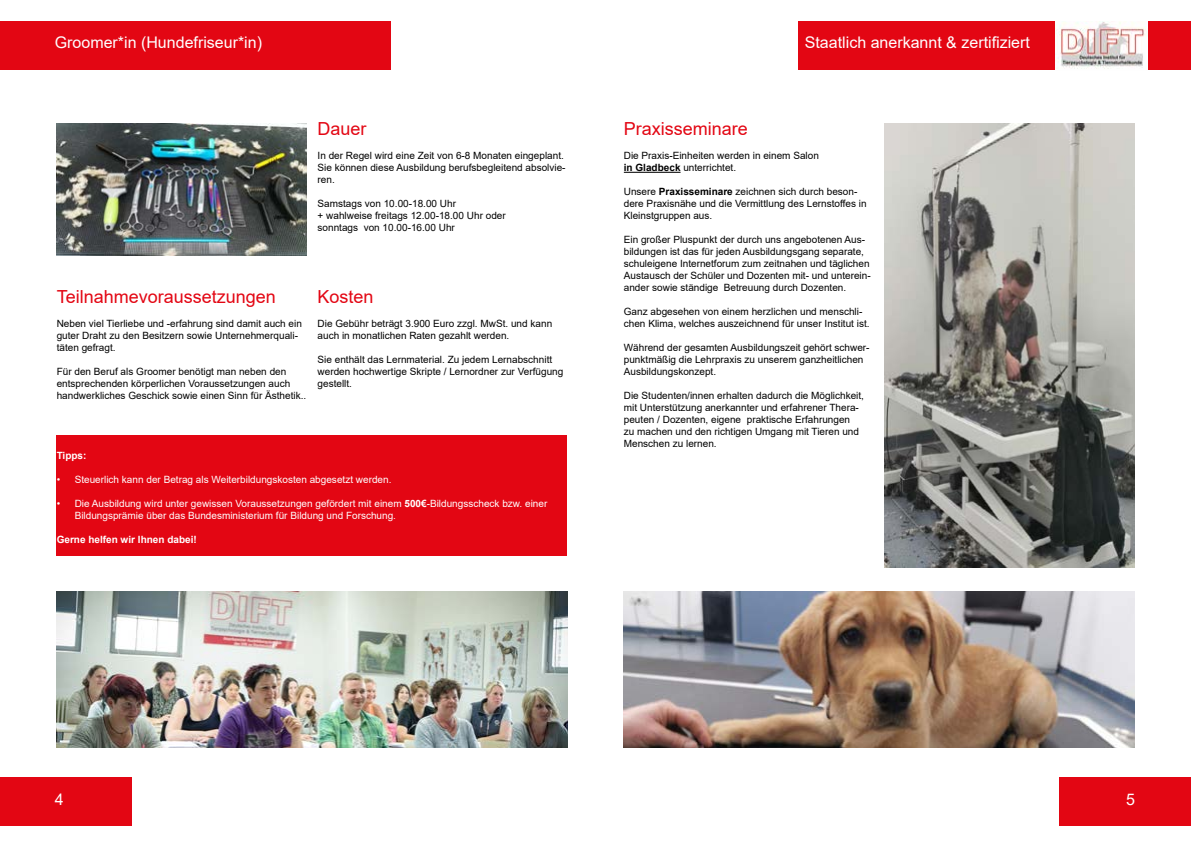
<style>
.page{position:relative;width:1191px;height:842px;background:#fff}
.page>*{position:absolute;margin:0;border:0;box-sizing:border-box;transform-origin:0 0}
.t1{font:18px "Arial";color:#e30613}
.t2{font:16px "Arial";color:#fff}
.t3{font:10px/12px "Arial";color:#000}
.t4{font:10px/12px "Arial";color:#fff}
.t5{font:700 10px "Arial";color:#fff}
.s1{font-weight:700}
</style>
<div class="page">
<img style="left:57px;top:123px;width:249px;height:132px">
<img style="left:57px;top:591px;width:510px;height:156px">
<img style="left:884px;top:123px;width:250px;height:444px">
<img style="left:624px;top:591px;width:510px;height:156px">
<div style="left:57px;top:435px;width:510px;height:120px;background:#e30613"></div>
<hr style="left:624px;top:172px;width:56px;height:1px;background:#000">
<div style="left:0;top:21px;width:391px;height:49px;background:#e30613"></div>
<div style="left:797px;top:21px;width:394px;height:49px;background:#e30613"></div>
<div style="left:0;top:777px;width:132px;height:49px;background:#e30613"></div>
<div style="left:1058px;top:777px;width:133px;height:49px;background:#e30613"></div>
<img style="left:1055px;top:21px;width:92px;height:49px">
<h2 class="t2" style="left:55px;top:31px;width:209px">Groomer*in (Hundefriseur*in)</h2>
<h2 class="t2" style="left:805px;top:31px;width:226px">Staatlich anerkannt &amp; zertifiziert</h2>
<h1 class="t1" style="left:317px;top:116px;width:51px">Dauer</h1>
<p class="t3" style="left:317px;top:150px;width:249px">In der Regel wird eine Zeit von 6-8 Monaten eingeplant.<br>Sie können diese Ausbildung berufsbegleitend absolvie&shy;ren.</p>
<p class="t3" style="left:317px;top:198px;width:190px">Samstags von 10.00-18.00 Uhr<br>+ wahlweise freitags 12.00-18.00 Uhr oder sonntags von 10.00-16.00 Uhr</p>
<h1 class="t1" style="left:57px;top:284px;width:221px">Teilnahmevoraussetzungen</h1>
<p class="t3" style="left:57px;top:318px;width:247px">Neben viel Tierliebe und -erfahrung sind damit auch ein guter Draht zu den Besitzern sowie Unternehmerquali&shy;täten gefragt.</p>
<p class="t3" style="left:57px;top:366px;width:251px">Für den Beruf als Groomer benötigt man neben den entsprechenden körperlichen Voraussetzungen auch handwerkliches Geschick sowie einen Sinn für Ästhetik..</p>
<h1 class="t1" style="left:317px;top:284px;width:58px">Kosten</h1>
<p class="t3" style="left:317px;top:318px;width:236px">Die Gebühr beträgt 3.900 Euro zzgl. MwSt. und kann auch in monatlichen Raten gezahlt werden.</p>
<p class="t3" style="left:317px;top:354px;width:247px">Sie enthält das Lernmaterial. Zu jedem Lernabschnitt werden hochwertige Skripte / Lernordner zur Verfügung gestellt.</p>
<p class="t5" style="left:57px;top:449px;width:31px">Tipps:</p>
<p class="t4" style="left:57px;top:474px;width:336px">• Steuerlich kann der Betrag als Weiterbildungskosten abgesetzt werden.</p>
<p class="t4" style="left:75px;top:498px;width:474px;text-indent:-18px">• Die Ausbildung wird unter gewissen Voraussetzungen gefördert mit einem <span class="s1">500€</span>-Bildungsscheck bzw. einer<br>Bildungsprämie über das Bundesministerium für Bildung und Forschung.</p>
<p class="t5" style="left:57px;top:533px;width:142px">Gerne helfen wir Ihnen dabei!</p>
<h1 class="t1" style="left:624px;top:116px;width:126px">Praxisseminare</h1>
<p class="t3" style="left:624px;top:150px;width:197px">Die Praxis-Einheiten werden in einem Salon <span class="s1">in Gladbeck</span> unterrichtet.</p>
<p class="t3" style="left:624px;top:186px;width:244px">Unsere <span class="s1">Praxisseminare</span> zeichnen sich durch beson&shy;dere Praxisnähe und die Vermittlung des Lernstoffes in<br>Kleinstgruppen aus.</p>
<p class="t3" style="left:624px;top:234px;width:248px">Ein großer Pluspunkt der durch uns angebotenen Aus&shy;bildungen ist das für jeden Ausbildungsgang separate, schuleigene Internetforum zum zeitnahen und täglichen Austausch der Schüler und Dozenten mit- und unterein&shy;ander sowie ständige Betreuung durch Dozenten.</p>
<p class="t3" style="left:624px;top:306px;width:247px">Ganz abgesehen von einem herzlichen und menschli&shy;chen Klima, welches auszeichnend für unser Institut ist.</p>
<p class="t3" style="left:624px;top:342px;width:247px">Während der gesamten Ausbildungszeit gehört schwer&shy;punktmäßig die Lehrpraxis zu unserem ganzheitlichen<br>Ausbildungskonzept.</p>
<p class="t3" style="left:624px;top:390px;width:242px">Die Studenten/innen erhalten dadurch die Möglichkeit, mit Unterstützung anerkannter und erfahrener Thera&shy;peuten / Dozenten, eigene praktische Erfahrungen<br>zu machen und den richtigen Umgang mit Tieren und Menschen zu lernen.</p>
<h2 class="t2" style="left:55px;top:788px;width:10px">4</h2>
<h2 class="t2" style="left:1126px;top:788px;width:10px">5</h2>
</div>
